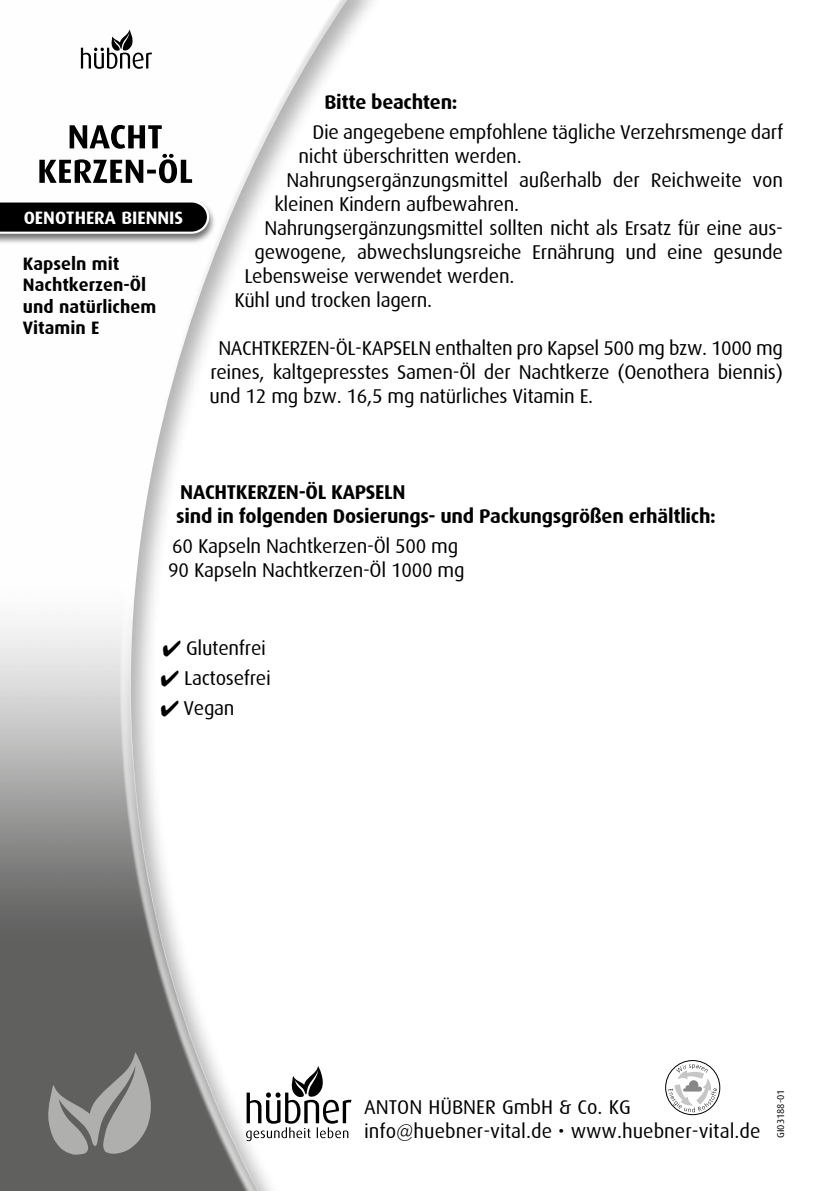
<style>
.page{position:relative;width:840px;height:1191px;background:#fff}
.page>*{position:absolute;margin:0;border:0;box-sizing:border-box;transform-origin:0 0}
.t1{font:20px/24px "Dax";letter-spacing:-.015em;color:#000}
.t2{font:700 20px/24px "Dax";letter-spacing:-.015em;color:#000}
.t3{font:700 18px/21.6px "Dax";color:#000}
.t4{font:700 18px "Dax";color:#fff}
.t5{font:10px "Dax";color:#000}
</style>
<div class="page">
<svg style="left:665px;top:1060px;width:54px;height:54px"></svg>
<div style="left:664px;top:1060px;width:55px;height:55px;border:1px solid #000;border-radius:50%"></div>
<svg style="left:668px;top:1064px;width:48px;height:48px"></svg>
<img style="left:0;top:0;width:347px;height:1191px">
<div style="left:0;top:199px;width:216px;height:47px;background:#000;opacity:.55"></div>
<svg style="left:0;top:200px;width:209px;height:34px;background:#282828"></svg>
<svg style="left:39px;top:125px;width:153px;height:58px"></svg>
<svg style="left:81px;top:29px;width:71px;height:40px"></svg>
<svg style="left:46px;top:1052px;width:105px;height:102px;background:#868685"></svg>
<p class="t4" style="left:24px;top:208px;width:161px">OENOTHERA BIENNIS</p>
<p class="t3" style="left:23px;top:253px;width:135px">Kapseln mit<br>Nachtkerzen-Öl und natürlichem<br>Vitamin E</p>
<p class="t2" style="left:324px;top:90px;width:134px">Bitte beachten:</p>
<p class="t1" style="left:312px;top:120px;width:472px">Die angegebene empfohlene tägliche Verzehrsmenge darf</p>
<p class="t1" style="left:298px;top:144px;width:225px">nicht überschritten werden.</p>
<p class="t1" style="left:286px;top:168px;width:498px">Nahrungsergänzungsmittel außerhalb der Reichweite von</p>
<p class="t1" style="left:274px;top:192px;width:246px">kleinen Kindern aufbewahren.</p>
<p class="t1" style="left:264px;top:216px;width:520px">Nahrungsergänzungsmittel sollten nicht als Ersatz für eine aus-</p>
<p class="t1" style="left:254px;top:240px;width:530px">gewogene, abwechslungsreiche Ernährung und eine gesunde</p>
<p class="t1" style="left:244px;top:264px;width:271px">Lebensweise verwendet werden.</p>
<p class="t1" style="left:234px;top:288px;width:199px">Kühl und trocken lagern.</p>
<p class="t1" style="left:209px;top:336px;width:574px;text-align:justify;text-indent:9px">NACHTKERZEN-ÖL-KAPSELN enthalten pro Kapsel 500 mg bzw. 1000 mg reines, kaltgepresstes Samen-Öl der Nachtkerze (Oenothera biennis) und 12 mg bzw. 16,5 mg natürliches Vitamin E.</p>
<p class="t2" style="left:176px;top:480px;width:541px">NACHTKERZEN-ÖL KAPSELN<br>sind in folgenden Dosierungs- und Packungsgrößen erhältlich:</p>
<p class="t1" style="left:168px;top:534px;width:297px">60 Kapseln Nachtkerzen-Öl 500 mg<br>90 Kapseln Nachtkerzen-Öl 1000 mg</p>
<p class="t1" style="left:162px;top:636px;width:105px">✔ Glutenfrei</p>
<p class="t1" style="left:160px;top:666px;width:112px">✔ Lactosefrei</p>
<p class="t1" style="left:160px;top:696px;width:76px">✔ Vegan</p>
<p class="t1" style="left:364px;top:1095px;width:398px">ANTON HÜBNER GmbH &amp; Co. KG info@huebner-vital.de • www.huebner-vital.de</p>
<p class="t5" style="left:774px;top:1138px;width:50px;rotate:-90deg">GI03188-01</p>
</div>
